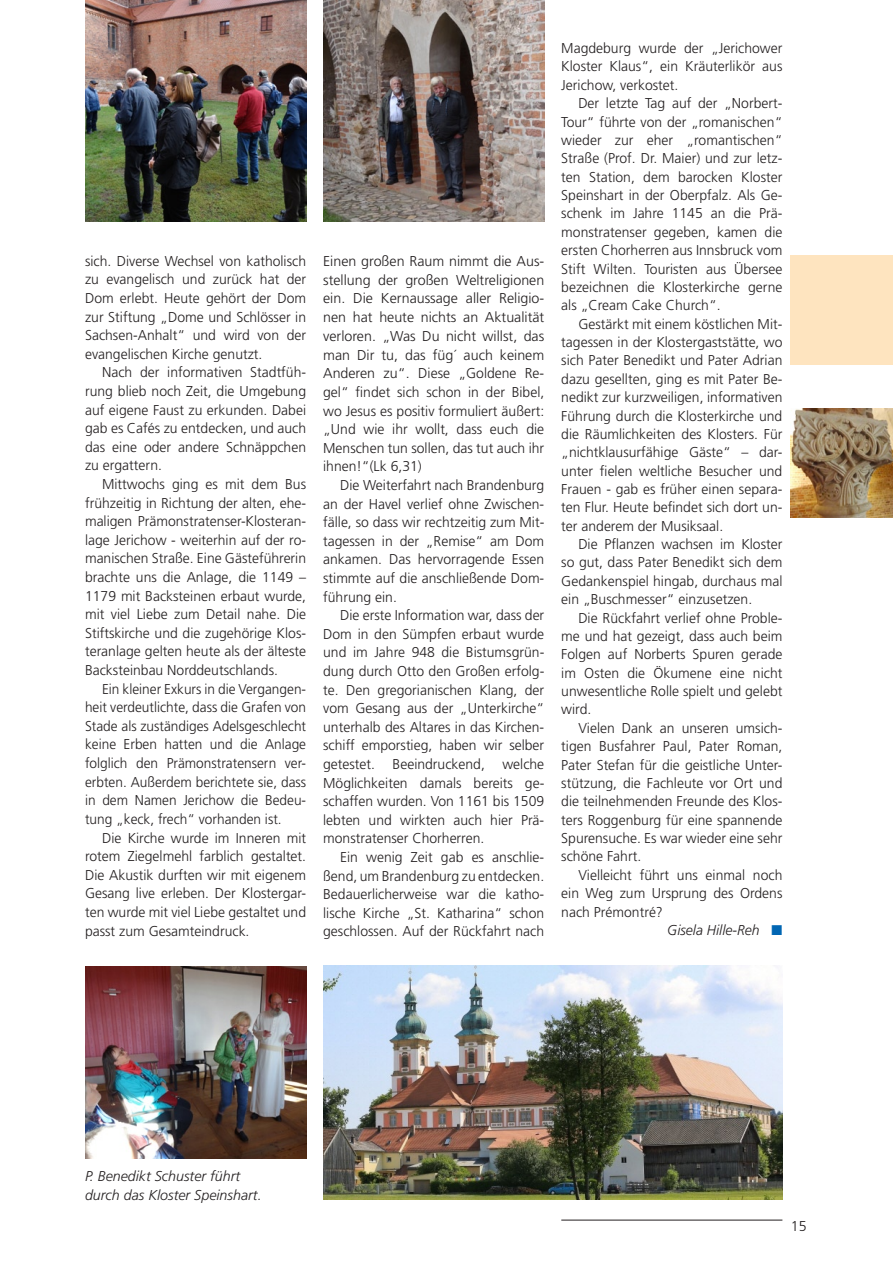
<style>
.page{position:relative;width:893px;height:1263px;background:#fff}
.page>*{position:absolute;margin:0;border:0;box-sizing:border-box;transform-origin:0 0}
.t1{font:300 14.25px/18.6px "Frutiger";color:#231f20;text-align:justify}
.t2{font:300 14.25px/18.6px "Frutiger";color:#231f20;text-align:justify;scale:.96 1}
.t3{font:italic 300 14.25px/18.8px "Frutiger";color:#231f20}
.s1{color:#0166b3}
</style>
<div class="page">
<hr style="left:561px;top:1220px;width:221px;height:1px;background:#231f20">
<div style="left:791px;top:255px;width:102px;height:109px;background:#fee4bf"></div>
<img style="left:791px;top:408px;width:102px;height:109px">
<img style="left:85px;top:0;width:221px;height:221px">
<img style="left:323px;top:0;width:221px;height:221px">
<img style="left:323px;top:965px;width:459px;height:234px">
<img style="left:85px;top:967px;width:221px;height:191px">
<p class="t1" style="left:85px;top:252px;width:223px">sich. Diverse Wechsel von katholisch zu evangelisch und zurück hat der Dom erlebt. Heute gehört der Dom zur Stiftung „Dome und Schlösser in Sachsen-Anhalt“ und wird von der evangelischen Kirche genutzt.</p>
<p class="t1" style="left:85px;top:363px;width:223px;text-indent:17px">Nach der informativen Stadtfüh&shy;rung blieb noch Zeit, die Umgebung auf eigene Faust zu erkunden. Dabei gab es Cafés zu entdecken, und auch das eine oder andere Schnäppchen zu ergattern.</p>
<p class="t1" style="left:85px;top:475px;width:223px;text-indent:17px">Mittwochs ging es mit dem Bus frühzeitig in Richtung der alten, ehe&shy;maligen Prämonstratenser-Klosteran&shy;lage Jerichow - weiterhin auf der ro&shy;manischen Straße. Eine Gästeführerin brachte uns die Anlage, die 1149 – 1179 mit Backsteinen erbaut wurde, mit viel Liebe zum Detail nahe. Die Stiftskirche und die zugehörige Klos&shy;teranlage gelten heute als der älteste Backsteinbau Norddeutschlands.</p>
<p class="t2" style="left:85px;top:680px;width:232px;text-indent:17px">Ein kleiner Exkurs in die Vergangen&shy;heit verdeutlichte, dass die Grafen von Stade als zuständiges Adelsgeschlecht keine Erben hatten und die Anlage folglich den Prämonstratensern ver&shy;erbten. Außerdem berichtete sie, dass in dem Namen Jerichow die Bedeu&shy;tung „keck, frech“ vorhanden ist.</p>
<p class="t1" style="left:85px;top:828px;width:223px;text-indent:17px">Die Kirche wurde im Inneren mit rotem Ziegelmehl farblich gestaltet.<br>Die Akustik durften wir mit eigenem Gesang live erleben. Der Klostergar&shy;ten wurde mit viel Liebe gestaltet und passt zum Gesamteindruck.</p>
<p class="t1" style="left:323px;top:252px;width:223px">Einen großen Raum nimmt die Aus&shy;stellung der großen Weltreligionen ein. Die Kernaussage aller Religio&shy;nen hat heute nichts an Aktualität verloren. „Was Du nicht willst, das man Dir tu, das füg´ auch keinem Anderen zu“. Diese „Goldene Re&shy;gel“ findet sich schon in der Bibel, wo Jesus es positiv formuliert äußert: „Und wie ihr wollt, dass euch die Menschen tun sollen, das tut auch ihr ihnen!“(Lk 6,31)</p>
<p class="t1" style="left:323px;top:476px;width:223px;text-indent:17px">Die Weiterfahrt nach Brandenburg an der Havel verlief ohne Zwischen&shy;fälle, so dass wir rechtzeitig zum Mit&shy;tagessen in der „Remise“ am Dom ankamen. Das hervorragende Essen stimmte auf die anschließende Dom&shy;führung ein.</p>
<p class="t1" style="left:323px;top:606px;width:223px;text-indent:17px">Die erste Information war, dass der Dom in den Sümpfen erbaut wurde und im Jahre 948 die Bistumsgrün&shy;dung durch Otto den Großen erfolg&shy;te. Den gregorianischen Klang, der vom Gesang aus der „Unterkirche“ unterhalb des Altares in das Kirchen&shy;schiff emporstieg, haben wir selber getestet. Beeindruckend, welche Möglichkeiten damals bereits ge&shy;schaffen wurden. Von 1161 bis 1509 lebten und wirkten auch hier Prä&shy;monstratenser Chorherren.</p>
<p class="t1" style="left:323px;top:848px;width:223px;text-indent:17px">Ein wenig Zeit gab es anschlie&shy;ßend, um Brandenburg zu entdecken.<br>Bedauerlicherweise war die katho&shy;lische Kirche „St. Katharina“ schon geschlossen. Auf der Rückfahrt nach</p>
<p class="t1" style="left:561px;top:39px;width:223px">Magdeburg wurde der „Jerichower Kloster Klaus“, ein Kräuterlikör aus Jerichow, verkostet.</p>
<p class="t1" style="left:561px;top:94px;width:223px;text-indent:17px">Der letzte Tag auf der „Norbert-Tour“ führte von der „romanischen“ wieder zur eher „romantischen“ Straße (Prof. Dr. Maier) und zur letz&shy;ten Station, dem barocken Kloster Speinshart in der Oberpfalz. Als Ge&shy;schenk im Jahre 1145 an die Prä&shy;monstratenser gegeben, kamen die ersten Chorherren aus Innsbruck vom Stift Wilten. Touristen aus Übersee bezeichnen die Klosterkirche gerne als „Cream Cake Church“.</p>
<p class="t1" style="left:561px;top:315px;width:223px;text-indent:17px">Gestärkt mit einem köstlichen Mit&shy;tagessen in der Klostergaststätte, wo sich Pater Benedikt und Pater Adrian dazu gesellten, ging es mit Pater Be&shy;nedikt zur kurzweiligen, informativen Führung durch die Klosterkirche und die Räumlichkeiten des Klosters. Für „nichtklausurfähige Gäste“ – dar&shy;unter fielen weltliche Besucher und Frauen - gab es früher einen separa&shy;ten Flur. Heute befindet sich dort un&shy;ter anderem der Musiksaal.</p>
<p class="t1" style="left:561px;top:535px;width:223px;text-indent:17px">Die Pflanzen wachsen im Kloster so gut, dass Pater Benedikt sich dem Gedankenspiel hingab, durchaus mal ein „Buschmesser“ einzusetzen.</p>
<p class="t1" style="left:561px;top:609px;width:223px;text-indent:17px">Die Rückfahrt verlief ohne Proble&shy;me und hat gezeigt, dass auch beim Folgen auf Norberts Spuren gerade im Osten die Ökumene eine nicht unwesentliche Rolle spielt und gelebt wird.</p>
<p class="t1" style="left:561px;top:719px;width:223px;text-indent:17px">Vielen Dank an unseren umsich&shy;tigen Busfahrer Paul, Pater Roman, Pater Stefan für die geistliche Unter&shy;stützung, die Fachleute vor Ort und die teilnehmenden Freunde des Klos&shy;ters Roggenburg für eine spannende Spurensuche. Es war wieder eine sehr schöne Fahrt.</p>
<p class="t1" style="left:578px;top:866px;width:206px">Vielleicht führt uns einmal noch</p>
<p class="t1" style="left:561px;top:884px;width:223px">ein Weg zum Ursprung des Ordens</p>
<p class="t1" style="left:561px;top:902px;width:103px">nach Prémontré?</p>
<p class="t3" style="left:667px;top:921px;width:117px">Gisela Hille-Reh <span class="s1">■</span></p>
<p class="t3" style="left:85px;top:1167px;width:178px">P. Benedikt Schuster führt durch das Kloster Speinshart.</p>
<p class="t1" style="left:791px;top:1216px;width:17px">15</p>
</div>
